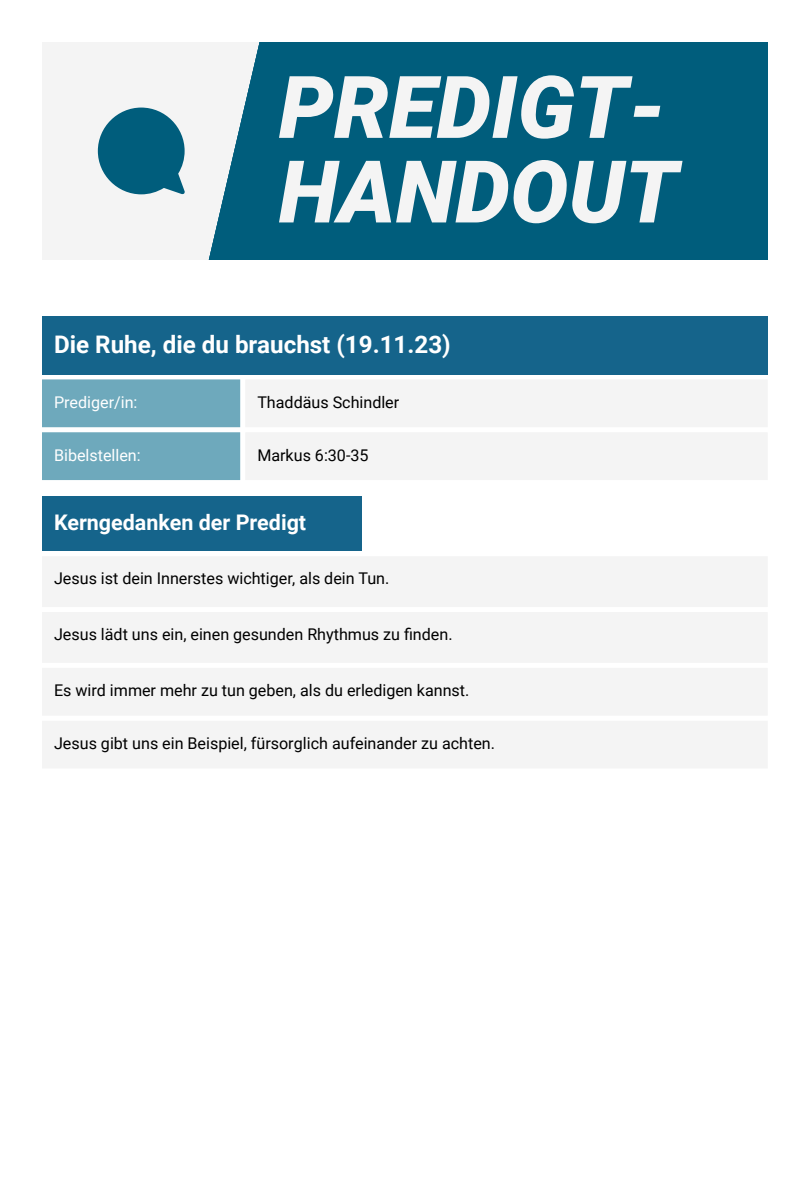
<style>
.page{position:relative;width:810px;height:1181px;background:#fff}
.page>*{position:absolute;margin:0;border:0;box-sizing:border-box;transform-origin:0 0}
.t1{font:italic 900 86.55px "Roboto";color:#f4f4f4}
.t2{font:700 24.15px "Roboto";color:#fff}
.t3{font:700 21.45px "Roboto";color:#fff}
.t4{font:16.2px "Roboto";color:#000}
.t5{font:16.2px "Roboto";color:#fff}
</style>
<div class="page">
<div style="left:42px;top:42px;width:726px;height:218px;background:#005d7c"></div>
<svg style="left:42px;top:42px;width:218px;height:218px;fill:#f4f4f4"></svg>
<svg style="left:98px;top:108px;width:87px;height:86px"></svg>
<div style="left:42px;top:316px;width:726px;height:58px;background:#15648b"></div>
<div style="left:42px;top:379px;width:198px;height:101px;background:#6ea9bc"></div>
<div style="left:246px;top:380px;width:521px;height:100px;background:#f4f4f4"></div>
<div style="left:42px;top:497px;width:319px;height:54px;background:#15648b"></div>
<div style="left:42px;top:557px;width:725px;height:211px;background:#f4f4f4"></div>
<p class="t1" style="left:279px;top:58px;width:389px">PREDIGT-</p>
<p class="t1" style="left:279px;top:142px;width:401px">HANDOUT</p>
<p class="t2" style="left:54px;top:330px;width:398px">Die Ruhe, die du brauchst (19.11.23)</p>
<p class="t5" style="left:54px;top:392px;width:85px">Prediger/in:</p>
<p class="t4" style="left:257px;top:392px;width:143px">Thaddäus Schindler</p>
<p class="t5" style="left:54px;top:445px;width:88px">Bibelstellen:</p>
<p class="t4" style="left:257px;top:445px;width:113px">Markus 6:30-35</p>
<p class="t3" style="left:54px;top:510px;width:254px">Kerngedanken der Predigt</p>
<p class="t4" style="left:54px;top:569px;width:337px">Jesus ist dein Innerstes wichtiger, als dein Tun.</p>
<p class="t4" style="left:54px;top:625px;width:400px">Jesus lädt uns ein, einen gesunden Rhythmus zu fi nden.</p>
<p class="t4" style="left:54px;top:681px;width:417px">Es wird immer mehr zu tun geben, als du erledigen kannst.</p>
<p class="t4" style="left:54px;top:734px;width:442px">Jesus gibt uns ein Beispiel, fürsorglich aufeinander zu achten.</p>
</div>
